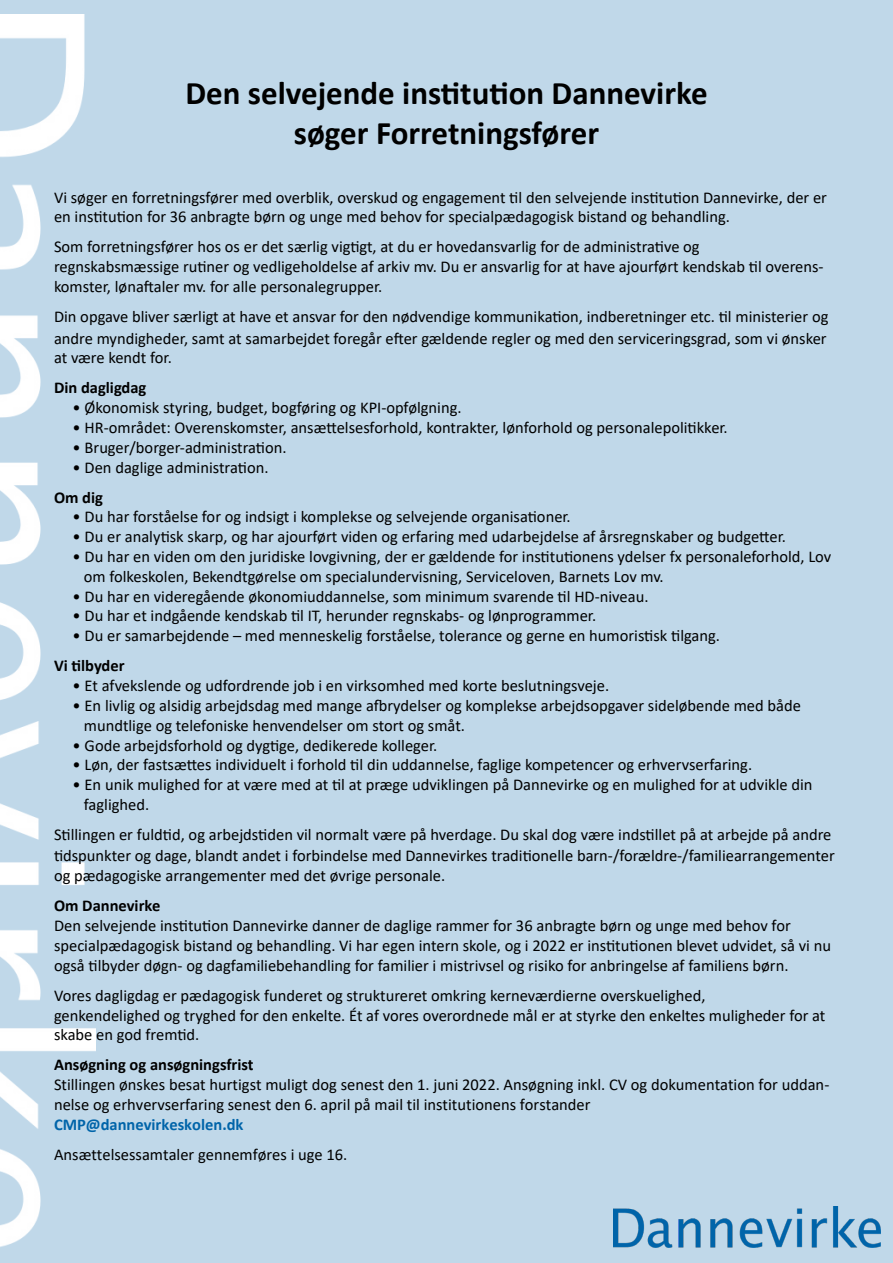
<style>
.page{position:relative;width:893px;height:1263px;background:#c0d8e9}
.page>*{position:absolute;margin:0;border:0;box-sizing:border-box;transform-origin:0 0}
.t1{font:700 33px/39.6px "Calibri";color:#000;text-align:center}
.t2{font:16.5px/19.8px "Calibri";color:#000}
.t3{font:700 16.5px "Calibri";color:#000}
.t4{font:700 16.5px "Calibri";color:#0064a9}
</style>
<div class="page">
<img style="left:613px;top:1207px;width:267px;height:40px">
<img style="left:0;top:14px;width:95px;height:1233px">
<h1 class="t1" style="left:185px;top:73px;width:524px">Den selvejende institution Dannevirke søger Forretningsfører</h1>
<p class="t2" style="left:54px;top:187px;width:774px">Vi søger en forretningsfører med overblik, overskud og engagement til den selvejende institution Dannevirke, der er en institution for 36 anbragte børn og unge med behov for specialpædagogisk bistand og behandling.</p>
<p class="t2" style="left:54px;top:237px;width:771px">Som forretningsfører hos os er det særlig vigtigt, at du er hovedansvarlig for de administrative og regnskabsmæssige rutiner og vedligeholdelse af arkiv mv. Du er ansvarlig for at have ajourført kendskab til overens&shy;komster, lønaftaler mv. for alle personalegrupper.</p>
<p class="t2" style="left:54px;top:305px;width:776px;line-height:21.6px">Din opgave bliver særligt at have et ansvar for den nødvendige kommunikation, indberetninger etc. til ministerier og andre myndigheder, samt at samarbejdet foregår efter gældende regler og med den serviceringsgrad, som vi ønsker</p>
<p class="t2" style="left:54px;top:348px;width:119px">at være kendt for.</p>
<p class="t3" style="left:54px;top:376px;width:94px">Din dagligdag</p>
<p class="t2" style="left:73px;top:397px;width:390px">• Økonomisk styring, budget, bogføring og KPI-opfølgning.</p>
<p class="t2" style="left:73px;top:417px;width:657px">• HR-området: Overenskomster, ansættelsesforhold, kontrakter, lønforhold og personalepolitikker.</p>
<p class="t2" style="left:73px;top:437px;width:216px">• Bruger/borger-administration.</p>
<p class="t2" style="left:73px;top:457px;width:197px">• Den daglige administration.</p>
<p class="t3" style="left:54px;top:485px;width:51px">Om dig</p>
<p class="t2" style="left:73px;top:507px;width:500px">• Du har forståelse for og indsigt i komplekse og selvejende organisationer.</p>
<p class="t2" style="left:73px;top:526px;width:715px">• Du er analytisk skarp, og har ajourført viden og erfaring med udarbejdelse af årsregnskaber og budgetter.</p>
<p class="t2" style="left:84px;top:546px;width:749px;text-indent:-11px">• Du har en viden om den juridiske lovgivning, der er gældende for institutionens ydelser fx personaleforhold, Lov om folkeskolen, Bekendtgørelse om specialundervisning, Serviceloven, Barnets Lov mv.</p>
<p class="t2" style="left:73px;top:586px;width:577px">• Du har en videregående økonomiuddannelse, som minimum svarende til HD-niveau.</p>
<p class="t2" style="left:73px;top:606px;width:525px">• Du har et indgående kendskab til IT, herunder regnskabs- og lønprogrammer.</p>
<p class="t2" style="left:73px;top:625px;width:649px">• Du er samarbejdende – med menneskelig forståelse, tolerance og gerne en humoristisk tilgang.</p>
<p class="t3" style="left:54px;top:654px;width:72px">Vi tilbyder</p>
<p class="t2" style="left:73px;top:675px;width:538px">• Et afvekslende og udfordrende job i en virksomhed med korte beslutningsveje.</p>
<p class="t2" style="left:84px;top:695px;width:719px;text-indent:-11px">• En livlig og alsidig arbejdsdag med mange afbrydelser og komplekse arbejdsopgaver sideløbende med både mundtlige og telefoniske henvendelser om stort og småt.</p>
<p class="t2" style="left:73px;top:735px;width:366px">• Gode arbejdsforhold og dygtige, dedikerede kolleger.</p>
<p class="t2" style="left:73px;top:754px;width:681px">• Løn, der fastsættes individuelt i forhold til din uddannelse, faglige kompetencer og erhvervserfaring.</p>
<p class="t2" style="left:84px;top:774px;width:730px;text-indent:-11px">• En unik mulighed for at være med at til at præge udviklingen på Dannevirke og en mulighed for at udvikle din faglighed.</p>
<p class="t2" style="left:54px;top:824px;width:782px;line-height:20.7px">Stillingen er fuldtid, og arbejdstiden vil normalt være på hverdage. Du skal dog være indstillet på at arbejde på andre tidspunkter og dage, blandt andet i forbindelse med Dannevirkes traditionelle barn-/forældre-/familiearrangementer og pædagogiske arrangementer med det øvrige personale.</p>
<p class="t3" style="left:54px;top:894px;width:108px">Om Dannevirke</p>
<p class="t2" style="left:54px;top:915px;width:779px">Den selvejende institution Dannevirke danner de daglige rammer for 36 anbragte børn og unge med behov for specialpædagogisk bistand og behandling. Vi har egen intern skole, og i 2022 er institutionen blevet udvidet, så vi nu også tilbyder døgn- og dagfamiliebehandling for familier i mistrivsel og risiko for anbringelse af familiens børn.</p>
<p class="t2" style="left:54px;top:985px;width:773px">Vores dagligdag er pædagogisk funderet og struktureret omkring kerneværdierne overskuelighed,<br>genkendelighed og tryghed for den enkelte. Ét af vores overordnede mål er at styrke den enkeltes muligheder for at skabe en god fremtid.</p>
<p class="t3" style="left:54px;top:1053px;width:201px">Ansøgning og ansøgningsfrist</p>
<p class="t2" style="left:54px;top:1074px;width:777px">Stillingen ønskes besat hurtigst muligt dog senest den 1. juni 2022. Ansøgning inkl. CV og dokumentation for uddan&shy;nelse og erhvervserfaring senest den 6. april på mail til institutionens forstander</p>
<p class="t4" style="left:54px;top:1112px;width:191px">CMP@dannevirkeskolen.dk</p>
<p class="t2" style="left:54px;top:1144px;width:295px">Ansættelsessamtaler gennemføres i uge 16.</p>
</div>
